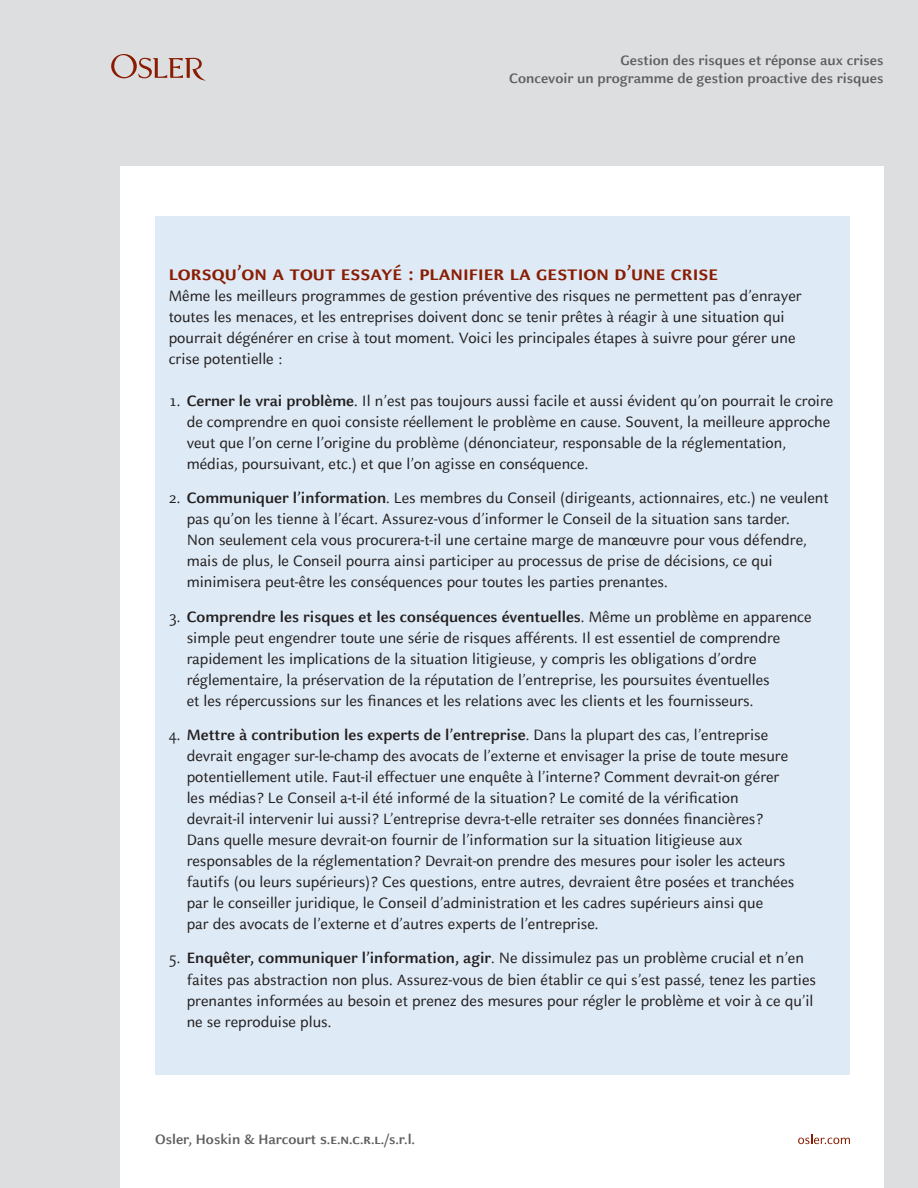
<style>
.page{position:relative;width:918px;height:1188px;background:#dddee0}
.page>*{position:absolute;margin:0;border:0;box-sizing:border-box;transform-origin:0 0}
.t1{font:700 21.75px "Celeste Sans SC";color:#891c02}
.t2{font:16.5px/21px "Celeste Sans";color:#231f20}
.t3{font:700 15px/18px "Celeste Sans";color:#5f5f62;text-align:right}
.s1{font-weight:700}
.s2{font-family:"Celeste Sans SC"}
</style>
<div class="page">
<div style="left:120px;top:166px;width:763px;height:1022px;background:#fff"></div>
<svg style="left:111px;top:54px;width:95px;height:27px"></svg>
<svg style="left:798px;top:1134px;width:52px;height:10px"></svg>
<div style="left:155px;top:216px;width:695px;height:858px;background:#deeaf5"></div>
<p class="t3" style="left:509px;top:52px;width:376px">Gestion des risques et réponse aux crises<br>Concevoir un programme de gestion proactive des risques</p>
<h1 class="t1" style="left:169px;top:261px;width:551px">lorsqu’on a tout essayé : planifier la gestion d’une crise</h1>
<p class="t2" style="left:169px;top:286px;width:634px">Même les meilleurs programmes de gestion préventive des risques ne permettent pas d’enrayer toutes les menaces, et les entreprises doivent donc se tenir prêtes à réagir à une situation qui pourrait dégénérer en crise à tout moment. Voici les principales étapes à suivre pour gérer une crise potentielle :</p>
<p class="t2" style="left:187px;top:390px;width:648px;text-indent:-18px">1. <span class="s1">Cerner le vrai problème</span>. Il n’est pas toujours aussi facile et aussi évident qu’on pourrait le croire de comprendre en quoi consiste réellement le problème en cause. Souvent, la meilleure approche veut que l’on cerne l’origine du problème (dénonciateur, responsable de la réglementation, médias, poursuivant, etc.) et que l’on agisse en conséquence.</p>
<p class="t2" style="left:187px;top:488px;width:643px;text-indent:-18px">2. <span class="s1">Communiquer l’information</span>. Les membres du Conseil (dirigeants, actionnaires, etc.) ne veulent pas qu’on les tienne à l’écart. Assurez-vous d’informer le Conseil de la situation sans tarder.<br>Non seulement cela vous procurera-t-il une certaine marge de manœuvre pour vous défendre, mais de plus, le Conseil pourra ainsi participer au processus de prise de décisions, ce qui minimisera peut-être les conséquences pour toutes les parties prenantes.</p>
<p class="t2" style="left:187px;top:606px;width:627px;text-indent:-18px">3. <span class="s1">Comprendre les risques et les conséquences éventuelles</span>. Même un problème en apparence simple peut engendrer toute une série de risques afférents. Il est essentiel de comprendre rapidement les implications de la situation litigieuse, y compris les obligations d’ordre réglementaire, la préservation de la réputation de l’entreprise, les poursuites éventuelles<br>et les répercussions sur les finances et les relations avec les clients et les fournisseurs.</p>
<p class="t2" style="left:187px;top:725px;width:609px;text-indent:-18px">4. <span class="s1">Mettre à contribution les experts de l’entreprise</span>. Dans la plupart des cas, l’entreprise devrait engager sur-le-champ des avocats de l’externe et envisager la prise de toute mesure potentiellement utile. Faut-il effectuer une enquête à l’interne? Comment devrait-on gérer les médias? Le Conseil a-t-il été informé de la situation? Le comité de la vérification devrait-il intervenir lui aussi? L’entreprise devra-t-elle retraiter ses données financières?<br>Dans quelle mesure devrait-on fournir de l’information sur la situation litigieuse aux responsables de la réglementation? Devrait-on prendre des mesures pour isoler les acteurs fautifs (ou leurs supérieurs)? Ces questions, entre autres, devraient être posées et tranchées par le conseiller juridique, le Conseil d’administration et les cadres supérieurs ainsi que<br>par des avocats de l’externe et d’autres experts de l’entreprise.</p>
<p class="t2" style="left:187px;top:948px;width:631px;text-indent:-18px">5. <span class="s1">Enquêter, communiquer l’information, agir</span>. Ne dissimulez pas un problème crucial et n’en faites pas abstraction non plus. Assurez-vous de bien établir ce qui s’est passé, tenez les parties prenantes informées au besoin et prenez des mesures pour régler le problème et voir à ce qu’il ne se reproduise plus.</p>
<p class="t3" style="left:155px;top:1130px;width:261px">Osler, Hoskin &amp; Harcourt <span class="s2">s.e.n.c.r.l./</span>s.r.l.</p>
</div>
